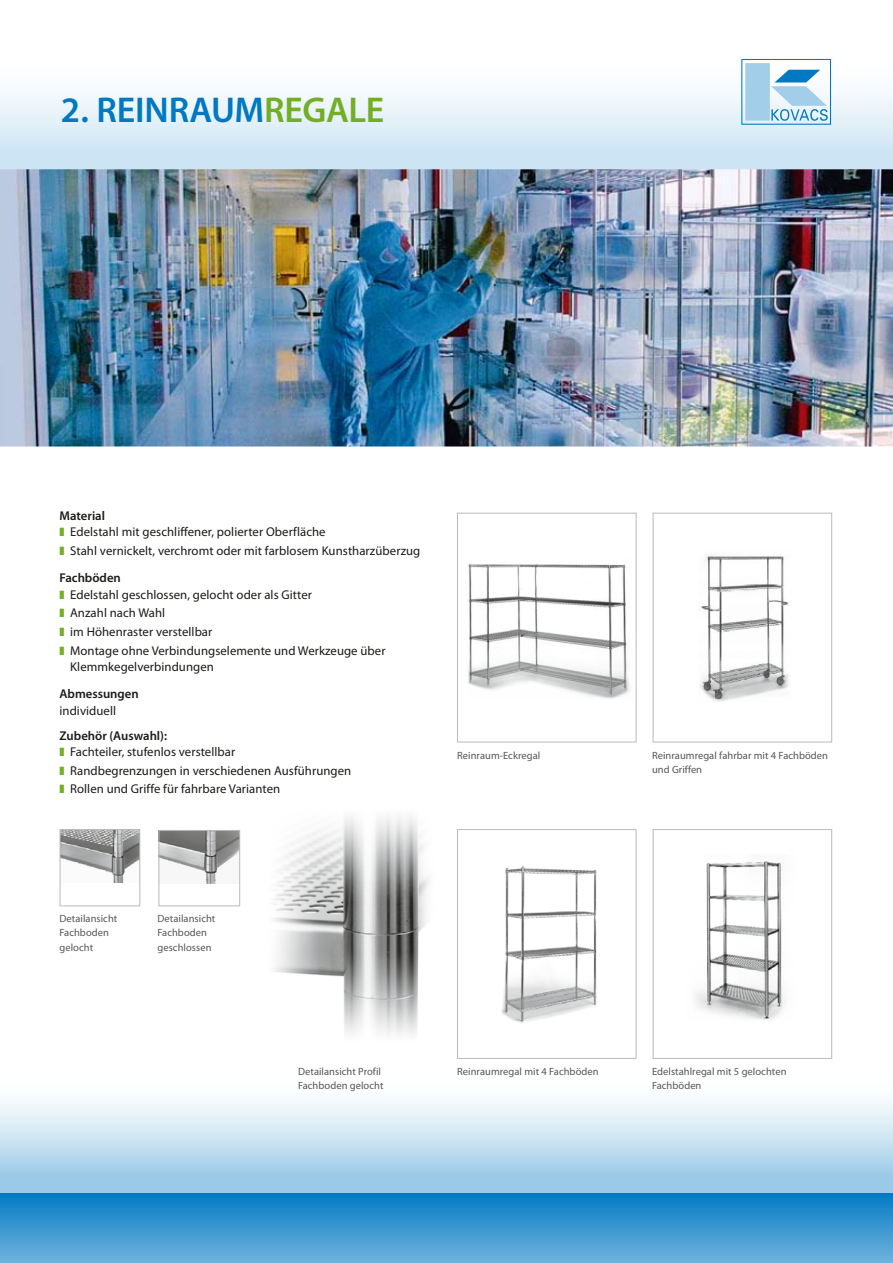
<style>
.page{position:relative;width:893px;height:1263px;background:#fff}
.page>*{position:absolute;margin:0;border:0;box-sizing:border-box;transform-origin:0 0}
.t1{font:600 36px "Myriad Pro";color:#0078c2}
.t2{font:600 36px "Myriad Pro";color:#73af26}
.t3{font:12.75px/18.6px "Myriad Pro";letter-spacing:.005em;color:#1a1a18}
.t4{font:600 12.75px/25px "Myriad Pro";color:#1a1a18}
.t5{font:10.5px/14.2px "Myriad Pro";letter-spacing:.005em;color:#575656}
.s1{font-weight:600}
.s2{color:#73af26}
.s3{font-weight:400}
</style>
<div class="page">
<svg style="left:13px;top:1013px;width:880px;height:180px"></svg>
<div style="left:0;top:1193px;width:893px;height:70px;background:linear-gradient(to bottom,#037ac3,#6fb3dd)"></div>
<svg style="left:0;top:1100px;width:13px;height:93px"></svg>
<svg style="left:0;top:1193px;width:13px;height:70px"></svg>
<img style="left:269px;top:816px;width:170px;height:225px">
<div style="left:0;top:0;width:893px;height:169px;background:linear-gradient(to bottom,#fff,#d1e7f4)"></div>
<img style="left:0;top:169px;width:893px;height:277px">
<img style="left:468px;top:564px;width:162px;height:135px">
<div style="left:457px;top:513px;width:179px;height:229px;border:1px solid #b9baba"></div>
<img style="left:700px;top:555px;width:89px;height:147px">
<div style="left:653px;top:513px;width:179px;height:229px;border:1px solid #b9baba"></div>
<div style="left:457px;top:829px;width:179px;height:229px;background:#fff"></div>
<img style="left:501px;top:866px;width:96px;height:157px">
<div style="left:457px;top:829px;width:179px;height:230px;border:1px solid #b9baba"></div>
<div style="left:653px;top:829px;width:179px;height:229px;background:#fff"></div>
<img style="left:695px;top:861px;width:90px;height:159px">
<div style="left:653px;top:829px;width:179px;height:230px;border:1px solid #b9baba"></div>
<img style="left:62px;top:831px;width:76px;height:52px">
<div style="left:60px;top:829px;width:80px;height:77px;border:1px solid #b9baba"></div>
<img style="left:161px;top:832px;width:77px;height:51px">
<div style="left:159px;top:830px;width:81px;height:76px;border:1px solid #b9baba"></div>
<svg style="left:741px;top:59px;width:90px;height:66px"></svg>
<div style="left:745px;top:63px;width:25px;height:58px;background:#a3cee9"></div>
<p class="t1" style="left:61px;top:87px;width:108px">2. Reinraum</p>
<p class="t2" style="left:264px;top:87px;width:22px">rega</p>
<p class="t2" style="left:349px;top:87px;width:33px">le</p>
<p class="t3" style="left:60px;top:507px;width:268px;line-height:16.5px"><span class="s1">Material<br></span><span class="s2">❚</span> Edelstahl mit geschliffener, polierter Oberfläche</p>
<p class="t3" style="left:60px;top:537px;width:362px;line-height:27.2px"><span class="s2">❚</span> Stahl vernickelt, verchromt oder mit farblosem Kunstharzüberzug<br><span class="s1">Fachböden</span></p>
<p class="t3" style="left:60px;top:585px;width:328px"><span class="s2">❚</span> Edelstahl geschlossen, gelocht oder als Gitter<br><span class="s2">❚</span> Anzahl nach Wahl<br><span class="s2">❚</span> im Höhenraster verstellbar<br><span class="s2">❚</span> Montage ohne Verbindungselemente und Werkzeuge über</p>
<p class="t3" style="left:60px;top:653px;width:156px;line-height:27.2px;text-indent:11px">Klemmkegelverbindungen<br><span class="s1">Abmessungen</span></p>
<p class="t4" style="left:60px;top:697px;width:109px"><span class="s3">individuell<br></span>Zubehör (Auswahl):</p>
<p class="t3" style="left:60px;top:742px;width:293px"><span class="s2">❚</span> Fachteiler, stufenlos verstellbar<br><span class="s2">❚</span> Randbegrenzungen in verschiedenen Ausführungen <span class="s2">❚</span> Rollen und Griffe für fahrbare Varianten</p>
<p class="t5" style="left:457px;top:748px;width:85px">Reinraum-Eckregal</p>
<p class="t5" style="left:60px;top:911px;width:59px">Detailansicht<br>Fachboden gelocht</p>
<p class="t5" style="left:158px;top:911px;width:59px">Detailansicht<br>Fachboden geschlossen</p>
<p class="t5" style="left:298px;top:1064px;width:87px">Detailansicht Profil<br>Fachboden gelocht</p>
<p class="t5" style="left:457px;top:1064px;width:143px">Reinraumregal mit 4 Fachböden</p>
<p class="t5" style="left:652px;top:748px;width:177px">Reinraumregal fahrbar mit 4 Fachböden und Griffen</p>
<p class="t5" style="left:652px;top:1064px;width:136px">Edelstahlregal mit 5 gelochten<br>Fachböden</p>
</div>
